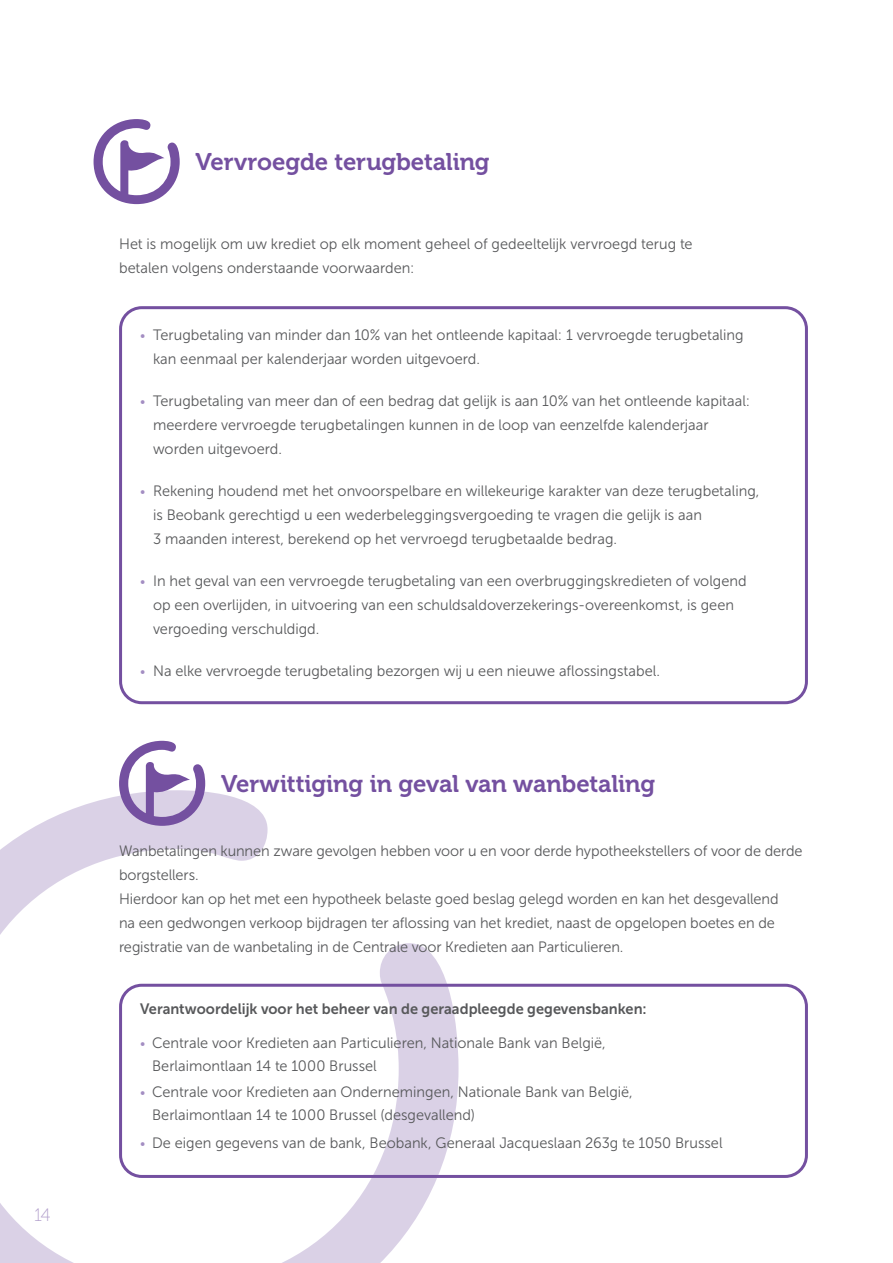
<style>
.page{position:relative;width:893px;height:1263px;background:#fff}
.page>*{position:absolute;margin:0;border:0;box-sizing:border-box;transform-origin:0 0}
.t1{font:24px "Museo 700";letter-spacing:-.005em;color:#7450a0}
.t2{font:18px "Museo 100";color:#b19ecb}
.t3{font:15px/24px "Museo Sans 300";color:#57585a}
.t4{font:15px "Museo Sans 700";color:#57585a}
.s1{font-size:13.5px;color:#a38dc2}
</style>
<div class="page">
<svg style="left:94px;top:119px;width:86px;height:85px"></svg>
<div style="left:119px;top:306px;width:689px;height:398px;border:3px solid #7450a0;border-radius:21px"></div>
<svg style="left:0;top:791px;width:459px;height:472px"></svg>
<svg style="left:119px;top:741px;width:86px;height:85px"></svg>
<div style="left:119px;top:984px;width:689px;height:194px;border:3px solid #7450a0;border-radius:21px"></div>
<p class="t2" style="left:34px;top:1205px;width:18px">14</p>
<h1 class="t1" style="left:196px;top:148px;width:296px">Vervroegde terugbetaling</h1>
<p class="t3" style="left:119px;top:232px;width:575px">Het is mogelijk om uw krediet op elk moment geheel of gedeeltelijk vervroegd terug te betalen volgens onderstaande voorwaarden:</p>
<p class="t3" style="left:153px;top:323px;width:592px;text-indent:-13px"><span class="s1">•</span> Terugbetaling van minder dan 10% van het ontleende kapitaal: 1 vervroegde terugbetaling kan eenmaal per kalenderjaar worden uitgevoerd.</p>
<p class="t3" style="left:153px;top:389px;width:598px;text-indent:-13px"><span class="s1">•</span> Terugbetaling van meer dan of een bedrag dat gelijk is aan 10% van het ontleende kapitaal: meerdere vervroegde terugbetalingen kunnen in de loop van eenzelfde kalenderjaar worden uitgevoerd.</p>
<p class="t3" style="left:153px;top:479px;width:608px;text-indent:-13px"><span class="s1">•</span> Rekening houdend met het onvoorspelbare en willekeurige karakter van deze terugbetaling, is Beobank gerechtigd u een wederbeleggingsvergoeding te vragen die gelijk is aan<br>3 maanden interest, berekend op het vervroegd terugbetaalde bedrag.</p>
<p class="t3" style="left:153px;top:569px;width:595px;text-indent:-13px"><span class="s1">•</span> In het geval van een vervroegde terugbetaling van een overbruggingskredieten of volgend op een overlijden, in uitvoering van een schuldsaldoverzekerings-overeenkomst, is geen vergoeding verschuldigd.</p>
<p class="t3" style="left:140px;top:659px;width:521px"><span class="s1">•</span> Na elke vervroegde terugbetaling bezorgen wij u een nieuwe aflossingstabel.</p>
<h1 class="t1" style="left:221px;top:770px;width:436px">Verwittiging in geval van wanbetaling</h1>
<p class="t3" style="left:119px;top:839px;width:685px">Wanbetalingen kunnen zware gevolgen hebben voor u en voor derde hypotheekstellers of voor de derde borgstellers.<br>Hierdoor kan op het met een hypotheek belaste goed beslag gelegd worden en kan het desgevallend<br>na een gedwongen verkoop bijdragen ter aflossing van het krediet, naast de opgelopen boetes en de registratie van de wanbetaling in de Centrale voor Kredieten aan Particulieren.</p>
<p class="t4" style="left:140px;top:1000px;width:508px">Verantwoordelijk voor het beheer van de geraadpleegde gegevensbanken:</p>
<p class="t3" style="left:152px;top:1032px;width:455px;line-height:22.5px;text-indent:-12px"><span class="s1">•</span> Centrale voor Kredieten aan Particulieren, Nationale Bank van België,<br>Berlaimontlaan 14 te 1000 Brussel</p>
<p class="t3" style="left:152px;top:1081px;width:482px;line-height:22.5px;text-indent:-12px"><span class="s1">•</span> Centrale voor Kredieten aan Ondernemingen, Nationale Bank van België,<br>Berlaimontlaan 14 te 1000 Brussel (desgevallend)</p>
<p class="t3" style="left:140px;top:1131px;width:584px"><span class="s1">•</span> De eigen gegevens van de bank, Beobank, Generaal Jacqueslaan 263g te 1050 Brussel</p>
</div>
